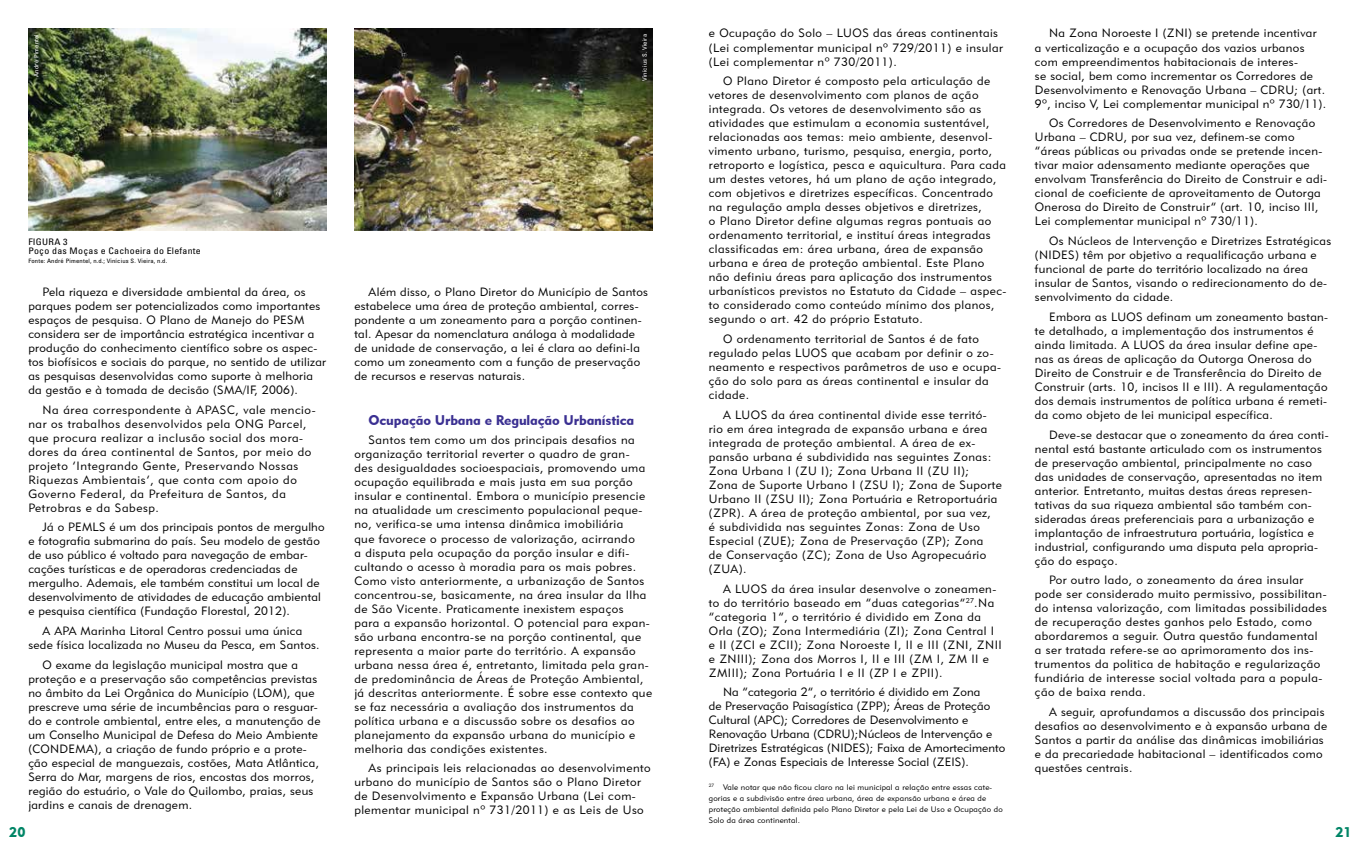
<style>
.page{position:relative;width:1361px;height:851px;background:#fff}
.page>*{position:absolute;margin:0;border:0;box-sizing:border-box;transform-origin:0 0}
.t1{font:14px "Geometric 415 BT Black A";letter-spacing:-.01em;color:#3b3092}
.t2{font:14px "Geometric 415 BT Black A";color:#008566}
.t3{font:12px/14px "Geometric 415 BT Lite A";letter-spacing:.04em;color:#000}
.t4{font:12px/14px "Geometric 415 BT Lite A";letter-spacing:.02em;color:#000}
.t5{font:12px/14px "Geometric 415 BT Lite A";letter-spacing:.01em;color:#000}
.t6{font:condensed 9px/9px "Univers";letter-spacing:.025em;color:#000;scale:1.1 1}
.t7{font:8px/11px "Geometric 415 BT Lite A";letter-spacing:.025em;color:#000}
.t8{font:condensed 6px "Univers";letter-spacing:.025em;color:#000;scale:1.1 1}
.t9{font:condensed 6px "Univers";letter-spacing:.025em;color:#fff;scale:1.1 1}
</style>
<div class="page">
<img style="left:28px;top:28px;width:298px;height:202px">
<img style="left:354px;top:28px;width:298px;height:202px">
<p class="t9" style="left:33px;top:77px;width:40px;rotate:-90deg">André Pimentel</p>
<p class="t9" style="left:641px;top:81px;width:44px;rotate:-90deg">Vinícius S. Vieira</p>
<p class="t6" style="left:28px;top:237px;width:158px">FIGURA 3<br>Poço das Moças e Cachoeira do Elefante</p>
<p class="t8" style="left:28px;top:257px;width:128px">Fonte: André Pimentel, n.d.; Vinícius S. Vieira, n.d.</p>
<p class="t3" style="left:28px;top:284px;width:299px;text-indent:14px">Pela riqueza e diversidade ambiental da área, os parques podem ser potencializados como importantes espaços de pesquisa. O Plano de Manejo do PESM considera ser de importância estratégica incentivar a produção do conhecimento científico sobre os aspec&shy;tos biofísicos e sociais do parque, no sentido de utilizar as pesquisas desenvolvidas como suporte à melhoria da gestão e à tomada de decisão (SMA/IF, 2006).</p>
<p class="t3" style="left:28px;top:402px;width:289px;text-indent:14px">Na área correspondente à APASC, vale mencio&shy;nar os trabalhos desenvolvidos pela ONG Parcel, que procura realizar a inclusão social dos mora&shy;dores da área continental de Santos, por meio do projeto ‘Integrando Gente, Preservando Nossas Riquezas Ambientais’, que conta com apoio do Governo Federal, da Prefeitura de Santos, da Petrobras e da Sabesp.</p>
<p class="t4" style="left:28px;top:520px;width:298px;text-indent:14px">Já o PEMLS é um dos principais pontos de mergulho e fotografia submarina do país. Seu modelo de gestão de uso público é voltado para navegação de embar&shy;cações turísticas e de operadoras credenciadas de mergulho. Ademais, ele também constitui um local de desenvolvimento de atividades de educação ambiental e pesquisa científica (Fundação Florestal, 2012).</p>
<p class="t3" style="left:28px;top:623px;width:293px;text-align:center">A APA Marinha Litoral Centro possui uma única<br>sede física localizada no Museu da Pesca, em Santos.</p>
<p class="t3" style="left:28px;top:657px;width:294px;text-indent:14px">O exame da legislação municipal mostra que a proteção e a preservação são competências previstas no âmbito da Lei Orgânica do Município (LOM), que prescreve uma série de incumbências para o resguar&shy;do e controle ambiental, entre eles, a manutenção de um Conselho Municipal de Defesa do Meio Ambiente (CONDEMA), a criação de fundo próprio e a prote&shy;ção especial de manguezais, costões, Mata Atlântica, Serra do Mar, margens de rios, encostas dos morros, região do estuário, o Vale do Quilombo, praias, seus jardins e canais de drenagem.</p>
<p class="t3" style="left:354px;top:284px;width:295px;text-indent:14px">Além disso, o Plano Diretor do Município de Santos estabelece uma área de proteção ambiental, corres&shy;pondente a um zoneamento para a porção continen&shy;tal. Apesar da nomenclatura análoga à modalidade de unidade de conservação, a lei é clara ao defini-la como um zoneamento com a função de preservação de recursos e reservas naturais.</p>
<p class="t1" style="left:369px;top:411px;width:267px">Ocupação Urbana e Regulação Urbanística</p>
<p class="t3" style="left:354px;top:433px;width:299px;text-indent:14px">Santos tem como um dos principais desafios na organização territorial reverter o quadro de gran-<br>des desigualdades socioespaciais, promovendo uma ocupação equilibrada e mais justa em sua porção insular e continental. Embora o município presencie na atualidade um crescimento populacional peque&shy;no, verifica-se uma intensa dinâmica imobiliária<br>que favorece o processo de valorização, acirrando<br>a disputa pela ocupação da porção insular e difi&shy;cultando o acesso à moradia para os mais pobres.<br>Como visto anteriormente, a urbanização de Santos concentrou-se, basicamente, na área insular da Ilha de São Vicente. Praticamente inexistem espaços<br>para a expansão horizontal. O potencial para expan&shy;são urbana encontra-se na porção continental, que representa a maior parte do território. A expansão urbana nessa área é, entretanto, limitada pela gran&shy;de predominância de Áreas de Proteção Ambiental, já descritas anteriormente. É sobre esse contexto que se faz necessária a avaliação dos instrumentos da política urbana e a discussão sobre os desafios ao planejamento da expansão urbana do município e melhoria das condições existentes.</p>
<p class="t3" style="left:354px;top:760px;width:298px;text-indent:14px">As principais leis relacionadas ao desenvolvimento urbano do município de Santos são o Plano Diretor de Desenvolvimento e Expansão Urbana (Lei com&shy;plementar municipal nº 731/2011) e as Leis de Uso</p>
<p class="t3" style="left:709px;top:26px;width:296px">e Ocupação do Solo – LUOS das áreas continentais (Lei complementar municipal nº 729/2011) e insular (Lei complementar nº 730/2011).</p>
<p class="t3" style="left:709px;top:74px;width:299px;text-indent:14px">O Plano Diretor é composto pela articulação de vetores de desenvolvimento com planos de ação integrada. Os vetores de desenvolvimento são as atividades que estimulam a economia sustentável, relacionadas aos temas: meio ambiente, desenvol&shy;vimento urbano, turismo, pesquisa, energia, porto, retroporto e logística, pesca e aquicultura. Para cada um destes vetores, há um plano de ação integrado, com objetivos e diretrizes específicas. Concentrado na regulação ampla desses objetivos e diretrizes,<br>o Plano Diretor define algumas regras pontuais ao ordenamento territorial, e instituí áreas integradas classificadas em: área urbana, área de expansão urbana e área de proteção ambiental. Este Plano não definiu áreas para aplicação dos instrumentos urbanísticos previstos no Estatuto da Cidade – aspec&shy;to considerado como conteúdo mínimo dos planos, segundo o art. 42 do próprio Estatuto.</p>
<p class="t3" style="left:709px;top:332px;width:293px;text-indent:14px">O ordenamento territorial de Santos é de fato regulado pelas LUOS que acabam por definir o zo&shy;neamento e respectivos parâmetros de uso e ocupa&shy;ção do solo para as áreas continental e insular da cidade.</p>
<p class="t3" style="left:709px;top:407px;width:295px;text-indent:14px">A LUOS da área continental divide esse territó&shy;rio em área integrada de expansão urbana e área integrada de proteção ambiental. A área de ex&shy;pansão urbana é subdividida nas seguintes Zonas:<br>Zona Urbana I (ZU I); Zona Urbana II (ZU II);<br>Zona de Suporte Urbano I (ZSU I); Zona de Suporte Urbano II (ZSU II); Zona Portuária e Retroportuária (ZPR). A área de proteção ambiental, por sua vez,<br>é subdividida nas seguintes Zonas: Zona de Uso Especial (ZUE); Zona de Preservação (ZP); Zona<br>de Conservação (ZC); Zona de Uso Agropecuário (ZUA).</p>
<p class="t3" style="left:709px;top:581px;width:294px;text-indent:14px">A LUOS da área insular desenvolve o zoneamen&shy;to do território baseado em “duas categorias”<sup>27</sup>.Na “categoria 1”, o território é dividido em Zona da Orla (ZO); Zona Intermediária (ZI); Zona Central I e II (ZCI e ZCII); Zona Noroeste I, II e III (ZNI, ZNII e ZNIII); Zona dos Morros I, II e III (ZM I, ZM II e ZMIII); Zona Portuária I e II (ZP I e ZPII).</p>
<p class="t5" style="left:709px;top:684px;width:298px;text-indent:14px">Na “categoria 2”, o território é dividido em Zona<br>de Preservação Paisagística (ZPP); Áreas de Proteção Cultural (APC); Corredores de Desenvolvimento e Renovação Urbana (CDRU);Núcleos de Intervenção e Diretrizes Estratégicas (NIDES); Faixa de Amortecimento (FA) e Zonas Especiais de Interesse Social (ZEIS).</p>
<p class="t7" style="left:709px;top:781px;width:295px"><sup>27</sup> Vale notar que não ficou claro na lei municipal a relação entre essas cate&shy;gorias e a subdivisão entre área urbana, área de expansão urbana e área de proteção ambiental definida pelo Plano Diretor e pela Lei de Uso e Ocupação do Solo da área continental.</p>
<p class="t3" style="left:1035px;top:26px;width:293px;text-indent:14px">Na Zona Noroeste I (ZNI) se pretende incentivar<br>a verticalização e a ocupação dos vazios urbanos com empreendimentos habitacionais de interes-<br>se social, bem como incrementar os Corredores de Desenvolvimento e Renovação Urbana – CDRU; (art.<br>9º, inciso V, Lei complementar municipal nº 730/11).</p>
<p class="t3" style="left:1035px;top:116px;width:294px;text-indent:14px">Os Corredores de Desenvolvimento e Renovação Urbana – CDRU, por sua vez, definem-se como “áreas públicas ou privadas onde se pretende incen&shy;tivar maior adensamento mediante operações que envolvam Transferência do Direito de Construir e adi&shy;cional de coeficiente de aproveitamento de Outorga Onerosa do Direito de Construir” (art. 10, inciso III, Lei complementar municipal nº 730/11).</p>
<p class="t3" style="left:1035px;top:233px;width:298px;text-indent:14px">Os Núcleos de Intervenção e Diretrizes Estratégicas (NIDES) têm por objetivo a requalificação urbana e funcional de parte do território localizado na área insular de Santos, visando o redirecionamento do de&shy;senvolvimento da cidade.</p>
<p class="t3" style="left:1035px;top:309px;width:295px;text-indent:14px">Embora as LUOS definam um zoneamento bastan&shy;te detalhado, a implementação dos instrumentos é ainda limitada. A LUOS da área insular define ape&shy;nas as áreas de aplicação da Outorga Onerosa do Direito de Construir e de Transferência do Direito de Construir (arts. 10, incisos II e III). A regulamentação dos demais instrumentos de política urbana é remeti&shy;da como objeto de lei municipal específica.</p>
<p class="t3" style="left:1035px;top:427px;width:295px;text-indent:14px">Deve-se destacar que o zoneamento da área conti&shy;nental está bastante articulado com os instrumentos de preservação ambiental, principalmente no caso das unidades de conservação, apresentadas no item anterior. Entretanto, muitas destas áreas represen&shy;tativas da sua riqueza ambiental são também con&shy;sideradas áreas preferenciais para a urbanização e implantação de infraestrutura portuária, logística e industrial, configurando uma disputa pela apropria&shy;ção do espaço.</p>
<p class="t3" style="left:1035px;top:573px;width:293px;text-indent:14px">Por outro lado, o zoneamento da área insular pode ser considerado muito permissivo, possibilitan&shy;do intensa valorização, com limitadas possibilidades de recuperação destes ganhos pelo Estado, como abordaremos a seguir. Outra questão fundamental a ser tratada refere-se ao aprimoramento dos ins&shy;trumentos da politica de habitação e regularização fundiária de interesse social voltada para a popula&shy;ção de baixa renda.</p>
<p class="t3" style="left:1035px;top:704px;width:294px;text-indent:14px">A seguir, aprofundamos a discussão dos principais desafios ao desenvolvimento e à expansão urbana de Santos a partir da análise das dinâmicas imobiliárias e da precariedade habitacional – identificados como questões centrais.</p>
<p class="t2" style="left:9px;top:823px;width:18px">20</p>
<p class="t2" style="left:1335px;top:823px;width:18px">21</p>
</div>
